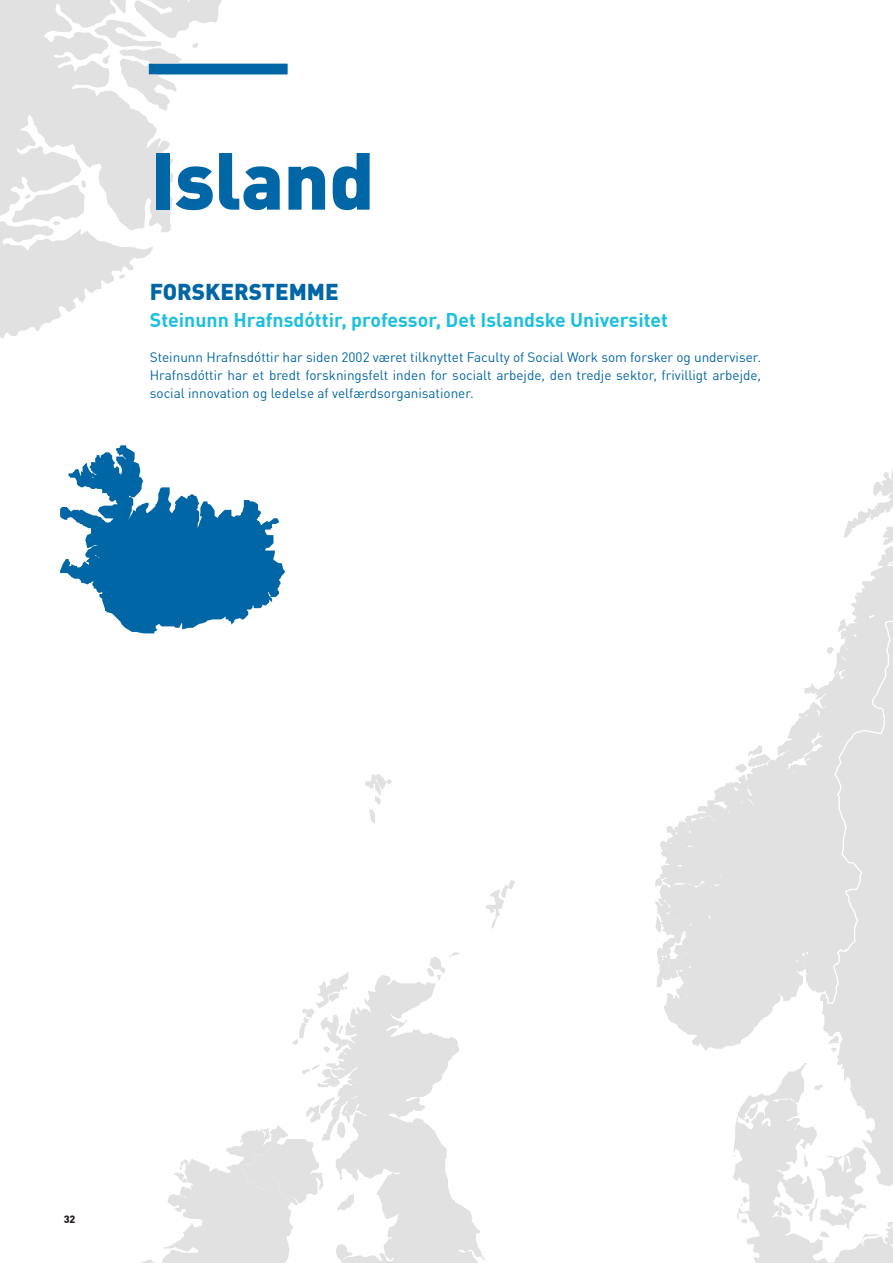
<style>
.page{position:relative;width:893px;height:1263px;background:#fff}
.page>*{position:absolute;margin:0;border:0;box-sizing:border-box;transform-origin:0 0}
.t1{font:900 79.65px "DIN Offc";letter-spacing:-.005em;color:#0166a5}
.t2{font:900 22.5px "DIN Offc";color:#0166a5}
.t3{font:700 19.5px "DIN Offc";color:#1cbfdf}
.t4{font:13.5px/18px "DIN Offc";color:#0166a5;text-align:justify}
.t5{font:900 10.5px "DIN Offc";color:#231f20}
</style>
<div class="page">
<svg style="left:369px;top:792px;width:12px;height:31px"></svg>
<svg style="left:292px;top:880px;width:223px;height:383px"></svg>
<svg style="left:141px;top:1125px;width:157px;height:138px"></svg>
<svg style="left:655px;top:782px;width:77px;height:268px"></svg>
<svg style="left:732px;top:683px;width:161px;height:580px"></svg>
<svg style="left:818px;top:468px;width:75px;height:720px"></svg>
<svg style="left:0;top:0;width:392px;height:792px"></svg>
<div style="left:149px;top:64px;width:138px;height:10px;background:#0166a5"></div>
<h1 class="t1" style="left:150px;top:127px;width:226px">Island</h1>
<h2 class="t2" style="left:150px;top:276px;width:191px">FORSKERSTEMME</h2>
<h3 class="t3" style="left:150px;top:307px;width:520px">Steinunn Hrafnsdóttir, professor, Det Islandske Universitet</h3>
<p class="t4" style="left:150px;top:348px;width:613px">Steinunn Hrafnsdóttir har siden 2002 været tilknyttet Faculty of Social Work som forsker og underviser.<br>Hrafnsdóttir har et bredt forskningsfelt inden for socialt arbejde, den tredje sektor, frivilligt arbejde, social innovation og ledelse af velfærdsorganisationer.</p>
<p class="t5" style="left:64px;top:1212px;width:13px">32</p>
</div>
